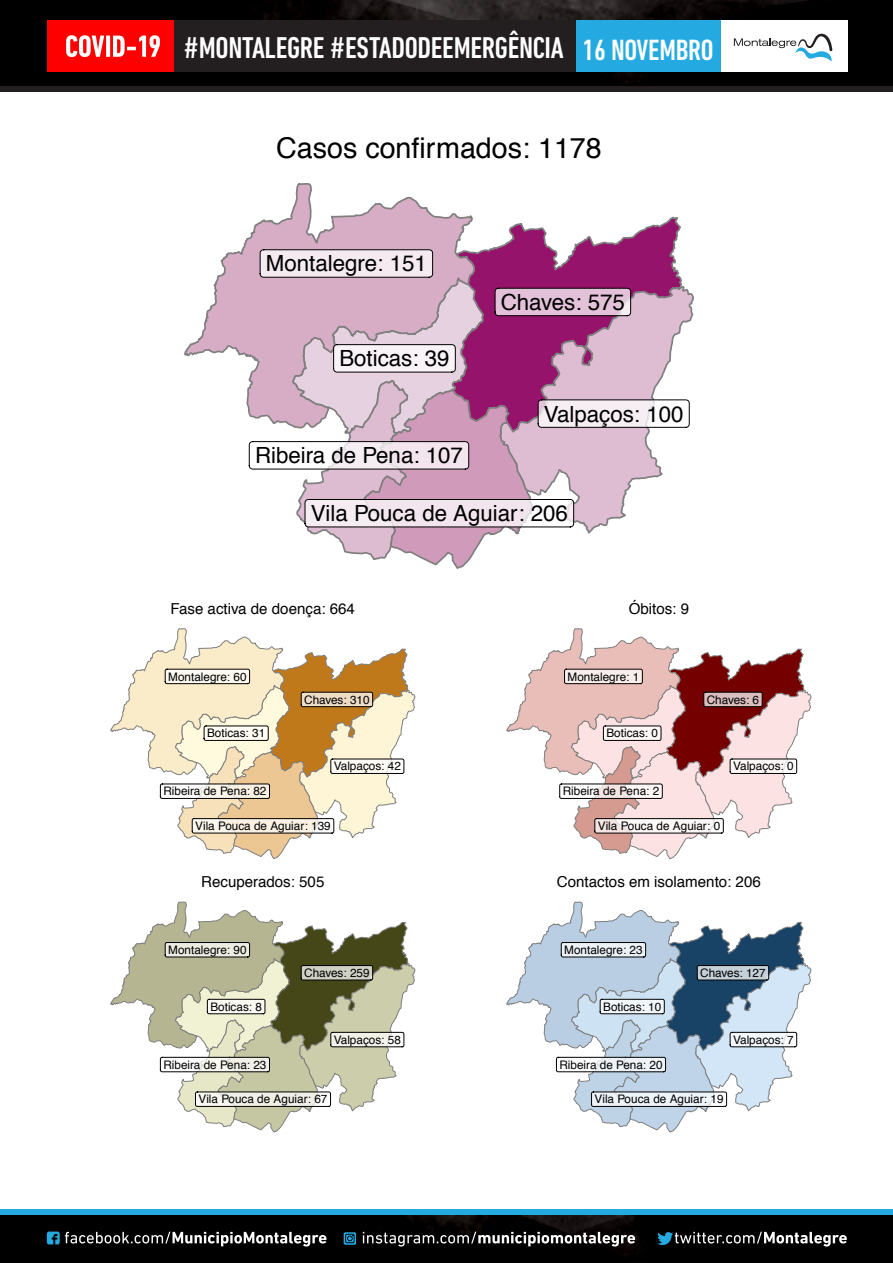
<style>
.page{position:relative;width:893px;height:1263px;background:#fff}
.page>*{position:absolute;margin:0;border:0;box-sizing:border-box;transform-origin:0 0}
.t1{font:500 condensed 30.6px "DIN Next LT Pro";letter-spacing:-.01em;color:#fff}
.t2{font:28.65px "Helvetica";color:#000}
.t3{font:22.35px "Helvetica";color:#000}
.t4{font:15.15px "Helvetica";color:#000}
.t5{font:11.7px "Helvetica";color:#000}
.s1{font-size:29.85px}
</style>
<div class="page">
<svg style="left:489px;top:216px;width:192px;height:33px"></svg>
<svg style="left:184px;top:183px;width:289px;height:226px"></svg>
<svg style="left:248px;top:249px;width:442px;height:320px"></svg>
<svg style="left:110px;top:628px;width:306px;height:231px"></svg>
<svg style="left:506px;top:628px;width:306px;height:231px"></svg>
<svg style="left:110px;top:901px;width:306px;height:232px"></svg>
<svg style="left:506px;top:901px;width:306px;height:232px"></svg>
<img style="left:0;top:0;width:893px;height:87px">
<div style="left:0;top:1215px;width:893px;height:48px;background:#000"></div>
<div style="left:172px;top:20px;width:404px;height:52px;background:#231f20"></div>
<div style="left:47px;top:20px;width:126px;height:52px;background:#fe0000"></div>
<svg style="left:66px;top:35px;width:94px;height:22px"></svg>
<div style="left:0;top:87px;width:893px;height:5px;background:#231f20"></div>
<div style="left:717px;top:20px;width:131px;height:52px;background:#fff"></div>
<svg style="left:734px;top:34px;width:98px;height:28px"></svg>
<div style="left:576px;top:20px;width:144px;height:52px;background:#24aae1"></div>
<svg style="left:47px;top:1231px;width:800px;height:15px"></svg>
<div style="left:0;top:1210px;width:893px;height:5px;background:#24aae1"></div>
<h1 class="t1" style="left:418px;top:31px;width:135px">D EMERGÊNCI</h1>
<h1 class="t1" style="left:183px;top:31px;width:532px">#MONTALEGRE #ESTADODECALAMIDADEA <span class="s1">16 NOVEMBRO</span></h1>
<h2 class="t2" style="left:276px;top:126px;width:327px">Casos confirmados: 1178</h2>
<h3 class="t3" style="left:266px;top:246px;width:163px">Montalegre: 151</h3>
<h3 class="t3" style="left:339px;top:341px;width:112px">Boticas: 39</h3>
<h3 class="t3" style="left:255px;top:438px;width:209px">Ribeira de Pena: 107</h3>
<h3 class="t3" style="left:501px;top:285px;width:126px">Chaves: 575</h3>
<h3 class="t3" style="left:544px;top:396px;width:141px">Valpaços: 100</h3>
<h3 class="t3" style="left:311px;top:496px;width:259px">Vila Pouca de Aguiar: 206</h3>
<p class="t4" style="left:171px;top:597px;width:186px">Fase activa de doença: 664</p>
<p class="t4" style="left:629px;top:597px;width:62px">Óbitos: 9</p>
<p class="t5" style="left:168px;top:667px;width:80px">Montalegre: 60</p>
<p class="t5" style="left:568px;top:667px;width:73px">Montalegre: 1</p>
<p class="t5" style="left:304px;top:690px;width:67px">Chaves: 310</p>
<p class="t5" style="left:707px;top:690px;width:54px">Chaves: 6</p>
<p class="t5" style="left:207px;top:724px;width:60px">Boticas: 31</p>
<p class="t5" style="left:606px;top:724px;width:53px">Boticas: 0</p>
<p class="t5" style="left:334px;top:757px;width:69px">Valpaços: 42</p>
<p class="t5" style="left:733px;top:757px;width:62px">Valpaços: 0</p>
<p class="t5" style="left:163px;top:782px;width:105px">Ribeira de Pena: 82</p>
<p class="t5" style="left:563px;top:782px;width:98px">Ribeira de Pena: 2</p>
<p class="t5" style="left:195px;top:817px;width:137px">Vila Pouca de Aguiar: 139</p>
<p class="t5" style="left:598px;top:817px;width:124px">Vila Pouca de Aguiar: 0</p>
<p class="t4" style="left:201px;top:870px;width:125px">Recuperados: 505</p>
<p class="t4" style="left:557px;top:870px;width:205px">Contactos em isolamento: 206</p>
<p class="t5" style="left:168px;top:941px;width:80px">Montalegre: 90</p>
<p class="t5" style="left:564px;top:941px;width:80px">Montalegre: 23</p>
<p class="t5" style="left:304px;top:964px;width:67px">Chaves: 259</p>
<p class="t5" style="left:700px;top:964px;width:67px">Chaves: 127</p>
<p class="t5" style="left:210px;top:998px;width:53px">Boticas: 8</p>
<p class="t5" style="left:603px;top:998px;width:60px">Boticas: 10</p>
<p class="t5" style="left:334px;top:1031px;width:69px">Valpaços: 58</p>
<p class="t5" style="left:733px;top:1031px;width:62px">Valpaços: 7</p>
<p class="t5" style="left:163px;top:1056px;width:105px">Ribeira de Pena: 23</p>
<p class="t5" style="left:559px;top:1056px;width:105px">Ribeira de Pena: 20</p>
<p class="t5" style="left:198px;top:1090px;width:130px">Vila Pouca de Aguiar: 67</p>
<p class="t5" style="left:595px;top:1090px;width:130px">Vila Pouca de Aguiar: 19</p>
</div>
